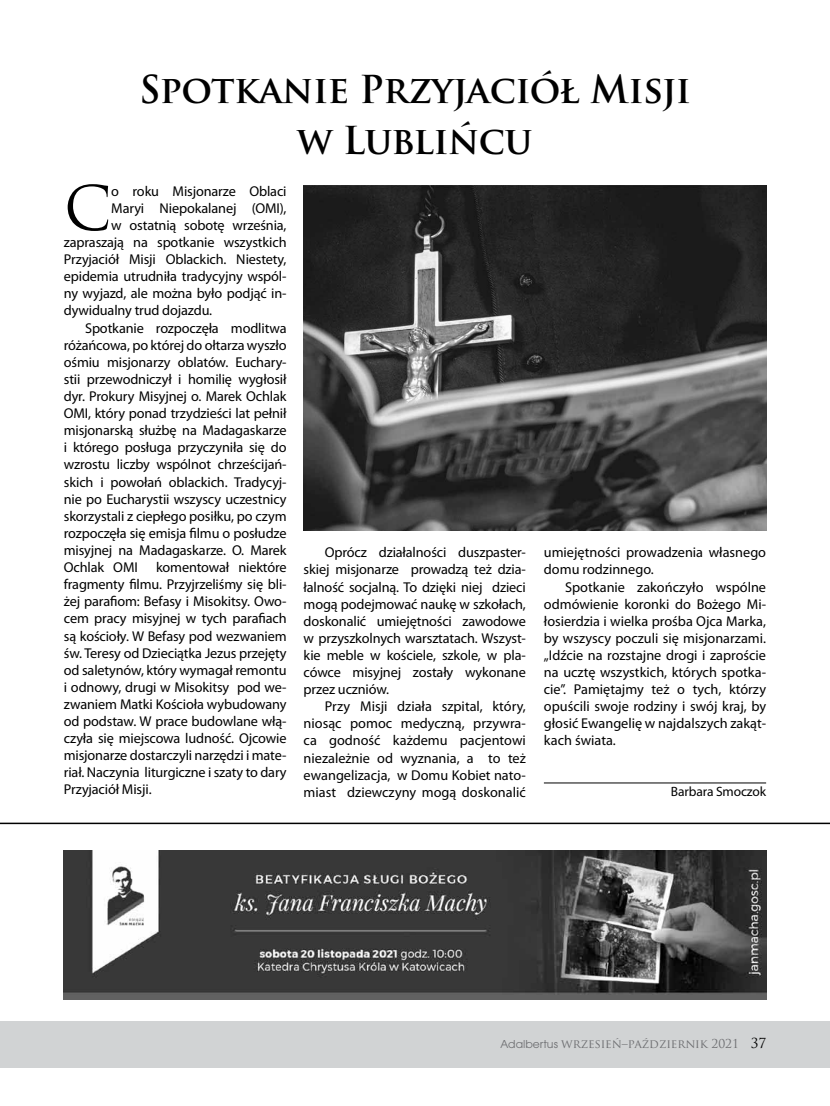
<style>
.page{position:relative;width:830px;height:1106px;background:#fff}
.page>*{position:absolute;margin:0;border:0;box-sizing:border-box;transform-origin:0 0}
.t1{font:59.7px "Trajan Pro";color:#000}
.t2{font:700 37.5px/51px "Trajan Pro";letter-spacing:-.01em;color:#000;text-align:center}
.t3{font:14.25px/17.1px "Myriad Pro";letter-spacing:-.01em;color:#000;text-align:justify}
.t4{font:13.5px "Myriad Pro";letter-spacing:-.01em;color:#000}
.t5{font:12px "Trajan Pro";color:#6d6e71}
.s1{font-family:"Avant Gar Got Itc TEE"}
.s2{font-size:13.5px;color:#000}
</style>
<div class="page">
<hr style="left:0;top:822px;width:829px;height:2px;background:#000">
<div style="left:0;top:1020px;width:829px;height:47px;background:#d1d3d4"></div>
<img style="left:303px;top:185px;width:462px;height:345px">
<hr style="left:543px;top:782px;width:222px;height:1px;background:#000">
<img style="left:64px;top:850px;width:701px;height:149px">
<h2 class="t2" style="left:139px;top:64px;width:553px">Spotkanie Przyjaciół Misji w Lublińcu</h2>
<h1 class="t1" style="left:64px;top:170px;width:50px">C</h1>
<p class="t3" style="left:111px;top:182px;width:177px">o roku Misjonarze Oblaci</p>
<p class="t3" style="left:111px;top:199px;width:177px">Maryi Niepokalanej (OMI),</p>
<p class="t3" style="left:111px;top:216px;width:177px">w ostatnią sobotę września,</p>
<p class="t3" style="left:64px;top:233px;width:224px">zapraszają na spotkanie wszystkich</p>
<p class="t3" style="left:64px;top:250px;width:224px">Przyjaciół Misji Oblackich. Niestety,</p>
<p class="t3" style="left:64px;top:268px;width:224px">epidemia utrudniła tradycyjny wspól-</p>
<p class="t3" style="left:64px;top:285px;width:224px">ny wyjazd, ale można było podjąć in-</p>
<p class="t3" style="left:64px;top:302px;width:150px">dywidualny trud dojazdu.</p>
<p class="t3" style="left:85px;top:319px;width:203px">Spotkanie rozpoczęła modlitwa</p>
<p class="t3" style="left:64px;top:336px;width:224px">różańcowa, po której do ołtarza wyszło</p>
<p class="t3" style="left:64px;top:353px;width:224px">ośmiu misjonarzy oblatów. Euchary-</p>
<p class="t3" style="left:64px;top:370px;width:224px">stii przewodniczył i homilię wygłosił</p>
<p class="t3" style="left:64px;top:387px;width:224px">dyr. Prokury Misyjnej o. Marek Ochlak</p>
<p class="t3" style="left:64px;top:404px;width:224px">OMI, który ponad trzydzieści lat pełnił</p>
<p class="t3" style="left:64px;top:421px;width:224px">misjonarską służbę na Madagaskarze</p>
<p class="t3" style="left:64px;top:439px;width:224px">i którego posługa przyczyniła się do</p>
<p class="t3" style="left:64px;top:456px;width:224px">wzrostu liczby wspólnot chrześcijań-</p>
<p class="t3" style="left:64px;top:473px;width:224px">skich i powołań oblackich. Tradycyj-</p>
<p class="t3" style="left:64px;top:490px;width:224px">nie po Eucharystii wszyscy uczestnicy</p>
<p class="t3" style="left:64px;top:507px;width:224px">skorzystali z ciepłego posiłku, po czym</p>
<p class="t3" style="left:64px;top:524px;width:224px">rozpoczęła się emisja filmu o posłudze</p>
<p class="t3" style="left:64px;top:541px;width:224px">misyjnej na Madagaskarze. O. Marek</p>
<p class="t3" style="left:64px;top:558px;width:75px">Ochlak OMI</p>
<p class="t3" style="left:64px;top:558px;width:224px;text-indent:92px">komentował niektóre fragmenty filmu. Przyjrzeliśmy się bli&shy;żej parafiom: Befasy i Misokitsy. Owo&shy;cem pracy misyjnej w tych parafiach są kościoły. W Befasy pod wezwaniem św. Teresy od Dzieciątka Jezus przejęty od saletynów, który wymagał remontu i odnowy, drugi w Misokitsy pod we&shy;zwaniem Matki Kościoła wybudowany od podstaw. W prace budowlane włą&shy;czyła się miejscowa ludność. Ojcowie misjonarze dostarczyli narzędzi i mate&shy;riał. Naczynia liturgiczne i szaty to dary Przyjaciół Misji.</p>
<p class="t3" style="left:303px;top:544px;width:224px;text-indent:21px">Oprócz działalności duszpaster&shy;skiej misjonarze prowadzą też dzia&shy;łalność socjalną. To dzięki niej dzieci mogą podejmować naukę w szkołach, doskonalić umiejętności zawodowe w przyszkolnych warsztatach. Wszyst&shy;kie meble w kościele, szkole, w pla&shy;cówce misyjnej zostały wykonane przez uczniów.</p>
<p class="t3" style="left:303px;top:697px;width:224px;text-indent:21px">Przy Misji działa szpital, który, niosąc pomoc medyczną, przywra&shy;ca godność każdemu pacjentowi niezależnie od wyznania, a to też ewangelizacja, w Domu Kobiet nato&shy;miast dziewczyny mogą doskonalić</p>
<p class="t3" style="left:543px;top:544px;width:224px">umiejętności prowadzenia własnego domu rodzinnego.</p>
<p class="t3" style="left:543px;top:578px;width:224px;text-indent:21px">Spotkanie zakończyło wspólne odmówienie koronki do Bożego Mi&shy;łosierdzia i wielka prośba Ojca Marka, by wszyscy poczuli się misjonarzami. „Idźcie na rozstajne drogi i zaproście na ucztę wszystkich, których spotka&shy;cie”. Pamiętajmy też o tych, którzy opuścili swoje rodziny i swój kraj, by głosić Ewangelię w najdalszych zakąt&shy;kach świata.</p>
<p class="t4" style="left:670px;top:783px;width:97px">Barbara Smoczok</p>
<p class="t5" style="left:500px;top:1035px;width:267px"><span class="s1">Adalbertus</span> WRZESIEŃ–PAŹDZIERNIK 2021 <span class="s2">37</span></p>
</div>
